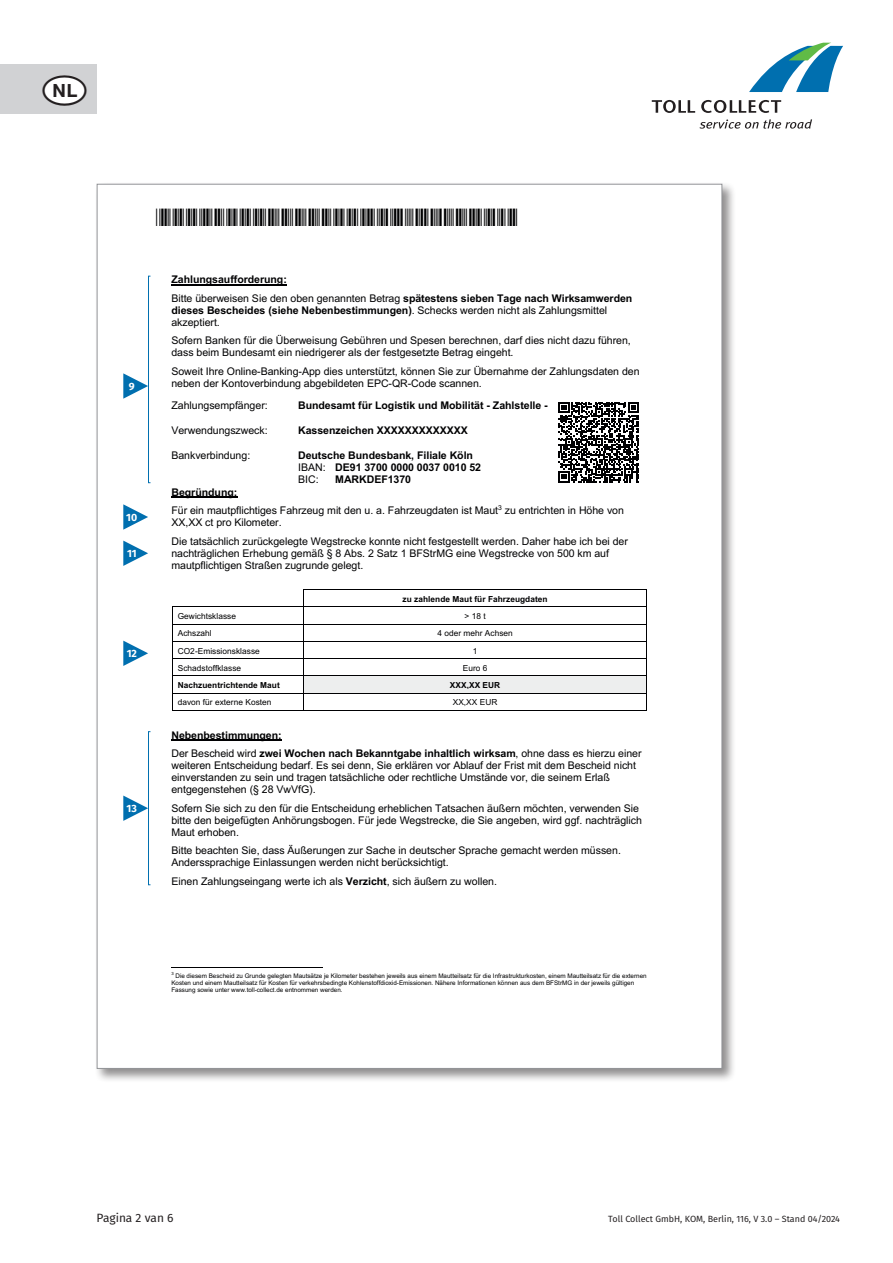
<style>
.page{position:relative;width:893px;height:1263px;background:#fff}
.page>*{position:absolute;margin:0;border:0;box-sizing:border-box;transform-origin:0 0}
.t1{font:12px "Fira Sans";color:#231f20}
.t2{font:10.65px/12.1px "Arial";letter-spacing:-.005em;color:#000002}
.t3{font:700 10.65px/18.5px "Arial";letter-spacing:-.005em;color:#000002}
.t4{font:700 10.5px "Fira Sans";color:#fff}
.t5{font:9px "Fira Sans";color:#231f20}
.t6{font:8.25px "Arial";letter-spacing:.005em;color:#000002}
.t7{font:700 8.25px "Arial";letter-spacing:.005em;color:#000002}
.t8{font:6.3px/7.4px "Arial";color:#000002}
.s1{font-weight:400}
.s2{font-weight:700}
</style>
<div class="page">
<svg style="left:749px;top:43px;width:94px;height:49px"></svg>
<svg style="left:699px;top:119px;width:113px;height:10px"></svg>
<svg style="left:652px;top:100px;width:43px;height:13px"></svg>
<svg style="left:701px;top:100px;width:80px;height:13px"></svg>
<div style="left:94px;top:182px;width:642px;height:901px;background:#231f20;opacity:.5"></div>
<div style="left:97px;top:184px;width:625px;height:884px;background:#fff"></div>
<hr style="left:171px;top:284px;width:116px;height:1px;background:#000002">
<hr style="left:171px;top:497px;width:66px;height:1px;background:#000002">
<hr style="left:304px;top:590px;width:343px;height:1px;background:#000002">
<hr style="left:173px;top:607px;width:130px;height:1px;background:#000002">
<hr style="left:304px;top:607px;width:343px;height:1px;background:#000002">
<hr style="left:172px;top:624px;width:131px;height:1px;background:#000002">
<hr style="left:304px;top:624px;width:343px;height:1px;background:#000002">
<hr style="left:172px;top:641px;width:131px;height:1px;background:#000002">
<hr style="left:304px;top:641px;width:343px;height:1px;background:#000002">
<hr style="left:172px;top:658px;width:131px;height:1px;background:#000002">
<hr style="left:304px;top:658px;width:343px;height:1px;background:#000002">
<div style="left:304px;top:676px;width:343px;height:17px;background:#edeeee"></div>
<hr style="left:172px;top:675px;width:131px;height:1px;background:#000002">
<hr style="left:304px;top:675px;width:343px;height:1px;background:#000002">
<hr style="left:172px;top:693px;width:131px;height:1px;background:#000002">
<hr style="left:304px;top:693px;width:343px;height:1px;background:#000002">
<svg style="left:172px;top:607px;width:1px;height:103px"></svg>
<hr style="left:172px;top:710px;width:131px;height:1px;background:#000002">
<svg style="left:303px;top:590px;width:1px;height:121px"></svg>
<hr style="left:304px;top:710px;width:343px;height:1px;background:#000002">
<hr style="left:171px;top:740px;width:111px;height:1px;background:#000002">
<hr style="left:171px;top:967px;width:152px;height:1px;background:#000002">
<svg style="left:558px;top:402px;width:81px;height:80px"></svg>
<div style="left:0;top:64px;width:96px;height:49px;background:#d1d2d4"></div>
<div style="left:148px;top:276px;width:3px;height:207px;border:1px solid #006faf"></div>
<svg style="left:123px;top:373px;width:25px;height:26px"></svg>
<svg style="left:123px;top:504px;width:25px;height:26px"></svg>
<svg style="left:123px;top:641px;width:25px;height:25px"></svg>
<svg style="left:123px;top:541px;width:25px;height:25px"></svg>
<div style="left:148px;top:731px;width:3px;height:154px;border:1px solid #006faf"></div>
<svg style="left:123px;top:795px;width:25px;height:26px"></svg>
<svg style="left:43px;top:75px;width:44px;height:30px"></svg>
<p class="t4" style="left:129px;top:377px;width:7px">9</p>
<p class="t4" style="left:126px;top:508px;width:13px">10</p>
<p class="t4" style="left:127px;top:544px;width:11px">11</p>
<p class="t4" style="left:127px;top:644px;width:12px">12</p>
<p class="t4" style="left:127px;top:799px;width:12px">13</p>
<p class="t3" style="left:171px;top:270px;width:462px">Zahlungsaufforderung:<br><span class="s1">Bitte überweisen Sie den oben genannten Betrag</span> spätestens sieben Tage nach Wirksamwerden</p>
<p class="t2" style="left:171px;top:304px;width:437px"><span class="s2">dieses Bescheides (siehe Nebenbestimmungen)</span>. Schecks werden nicht als Zahlungsmittel akzeptiert.</p>
<p class="t2" style="left:171px;top:334px;width:461px">Sofern Banken für die Überweisung Gebühren und Spesen berechnen, darf dies nicht dazu führen, dass beim Bundesamt ein niedrigerer als der festgesetzte Betrag eingeht.</p>
<p class="t2" style="left:171px;top:365px;width:470px">Soweit Ihre Online-Banking-App dies unterstützt, können Sie zur Übernahme der Zahlungsdaten den neben der Kontoverbindung abgebildeten EPC-QR-Code scannen.</p>
<p class="t2" style="left:171px;top:399px;width:98px">Zahlungsempfänger:</p>
<p class="t3" style="left:298px;top:396px;width:251px">Bundesamt für Logistik und Mobilität - Zahlstelle -</p>
<p class="t2" style="left:171px;top:424px;width:98px">Verwendungszweck:</p>
<p class="t3" style="left:298px;top:421px;width:171px">Kassenzeichen XXXXXXXXXXXXX</p>
<p class="t2" style="left:171px;top:449px;width:80px">Bankverbindung:</p>
<p class="t3" style="left:298px;top:449px;width:184px;line-height:12px">Deutsche Bundesbank, Filiale Köln<br><span class="s1">IBAN:</span> DE91 3700 0000 0037 0010 52<br><span class="s1">BIC:</span></p>
<p class="t3" style="left:335px;top:470px;width:77px">MARKDEF1370</p>
<p class="t2" style="left:171px;top:483px;width:454px;line-height:18.5px"><span class="s2">Begründung:<br></span>Für ein mautpflichtiges Fahrzeug mit den u. a. Fahrzeugdaten ist Maut<sup>3</sup> zu entrichten in Höhe von</p>
<p class="t2" style="left:171px;top:513px;width:458px;line-height:18.5px">XX,XX ct pro Kilometer.<br>Die tatsächlich zurückgelegte Wegstrecke konnte nicht festgestellt werden. Daher habe ich bei der</p>
<p class="t2" style="left:171px;top:547px;width:439px">nachträglichen Erhebung gemäß § 8 Abs. 2 Satz 1 BFStrMG eine Wegstrecke von 500 km auf mautpflichtigen Straßen zugrunde gelegt.</p>
<p class="t7" style="left:403px;top:593px;width:147px">zu zahlende Maut für Fahrzeugdaten</p>
<p class="t6" style="left:178px;top:610px;width:60px">Gewichtsklasse</p>
<p class="t6" style="left:464px;top:610px;width:23px">&gt; 18 t</p>
<p class="t6" style="left:178px;top:628px;width:36px">Achszahl</p>
<p class="t6" style="left:437px;top:628px;width:77px">4 oder mehr Achsen</p>
<p class="t6" style="left:178px;top:645px;width:84px">CO2-Emissionsklasse</p>
<p class="t6" style="left:473px;top:645px;width:6px">1</p>
<p class="t6" style="left:178px;top:662px;width:65px">Schadstoffklasse</p>
<p class="t6" style="left:463px;top:662px;width:26px">Euro 6</p>
<p class="t7" style="left:178px;top:679px;width:104px">Nachzuentrichtende Maut</p>
<p class="t7" style="left:450px;top:679px;width:52px">XXX,XX EUR</p>
<p class="t6" style="left:178px;top:697px;width:95px">davon für externe Kosten</p>
<p class="t6" style="left:453px;top:697px;width:46px">XX,XX EUR</p>
<p class="t3" style="left:171px;top:726px;width:472px">Nebenbestimmungen:<br><span class="s1">Der Bescheid wird</span> zwei Wochen nach Bekanntgabe inhaltlich wirksam<span class="s1">, ohne dass es hierzu einer</span></p>
<p class="t2" style="left:171px;top:759px;width:466px">weiteren Entscheidung bedarf. Es sei denn, Sie erklären vor Ablauf der Frist mit dem Bescheid nicht einverstanden zu sein und tragen tatsächliche oder rechtliche Umstände vor, die seinem Erlaß entgegenstehen (§ 28 VwVfG).</p>
<p class="t2" style="left:171px;top:802px;width:472px">Sofern Sie sich zu den für die Entscheidung erheblichen Tatsachen äußern möchten, verwenden Sie bitte den beigefügten Anhörungsbogen. Für jede Wegstrecke, die Sie angeben, wird ggf. nachträglich<br>Maut erhoben.</p>
<p class="t2" style="left:171px;top:844px;width:451px">Bitte beachten Sie, dass Äußerungen zur Sache in deutscher Sprache gemacht werden müssen.<br>Anderssprachige Einlassungen werden nicht berücksichtigt.</p>
<p class="t2" style="left:171px;top:875px;width:327px">Einen Zahlungseingang werte ich als <span class="s2">Verzicht</span>, sich äußern zu wollen.</p>
<p class="t8" style="left:171px;top:972px;width:477px"><sup>3</sup> Die diesem Bescheid zu Grunde gelegten Mautsätze je Kilometer bestehen jeweils aus einem Mautteilsatz für die Infrastrukturkosten, einem Mautteilsatz für die externen<br>Kosten und einem Mautteilsatz für Kosten für verkehrsbedingte Kohlenstoffdioxid-Emissionen. Nähere Informationen können aus dem BFStrMG in der jeweils gültigen<br>Fassung sowie unter www.toll-collect.de entnommen werden.</p>
<p class="t1" style="left:96px;top:1208px;width:79px">Pagina 2 van 6</p>
<p class="t5" style="left:608px;top:1211px;width:233px">Toll Collect GmbH, KOM, Berlin, 116, V 3.0 – Stand 04/2024</p>
</div>
